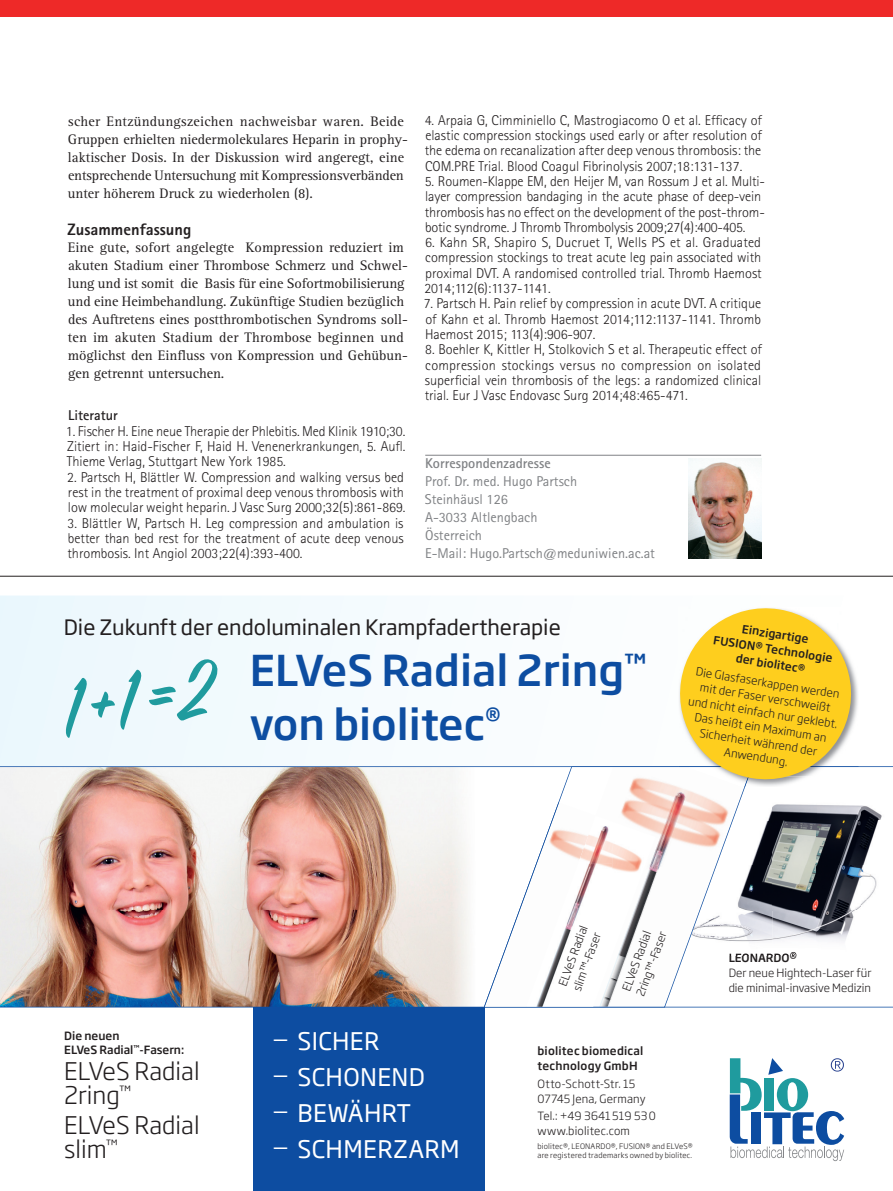
<style>
.page{position:relative;width:893px;height:1191px;background:#fff}
.page>*{position:absolute;margin:0;border:0;box-sizing:border-box;transform-origin:0 0}
.t1{font:90px "Sign Painter House Script";color:#1f9b9e}
.t2{font:500 42px/54px "Soho Gothic Pro";color:#0d4da1}
.t3{font:500 24.45px "Soho Gothic Pro";color:#0d4da1}
.t4{font:24px "Soho Gothic Pro";letter-spacing:.015em;color:#fff}
.t5{font:300 24px/24px "Soho Gothic Pro";color:#231f20}
.t6{font:21px "Soho Gothic Pro";color:#231f20}
._03_Sub_11{font:800 16.5px "Rotis Sans Serif Std";color:#231f20}
._05_Literatur_Copy{font:300 14.25px/15.3px "Rotis Sans Serif Std";color:#231f20;text-align:justify}
._03_Body{font:14.25px/18px "Rotis Serif Std";color:#231f20}
._07_Korrespondenzadr{font:14.25px "Rotis Sans Serif Std";color:#808285}
._07_Korrespondenzadr-2{font:700 14.25px "Rotis Sans Serif Std";color:#808285}
._05_Literatur_Head{font:700 14.25px "Rotis Sans Serif Std";color:#231f20}
.t7{font:300 11.25px/15px "Soho Gothic Pro";color:#231f20}
.t8{font:500 11.25px/15px "Soho Gothic Pro";letter-spacing:.015em;color:#231f20}
.t9{font:300 7.5px/9px "Soho Gothic Pro";letter-spacing:.025em;color:#231f20}
.s1{font-weight:500}
.s2{font-weight:300;font-size:27px}
</style>
<div class="page">
<div style="left:0;top:0;width:893px;height:17px;background:#ee2928"></div>
<hr style="left:425px;top:455px;width:336px;height:1px;background:#808285">
<img style="left:689px;top:459px;width:72px;height:99px">
<div style="left:0;top:595px;width:388px;height:171px;background:#f0f9fd"></div>
<img style="left:0;top:767px;width:476px;height:239px">
<hr style="left:0;top:766px;width:893px;height:1px;background:#0d4da1">
<hr style="left:0;top:1006px;width:893px;height:1px;background:#0d4da1">
<svg style="left:730px;top:1058px;width:114px;height:103px"></svg>
<img style="left:767px;top:804px;width:50px;height:17px">
<img style="left:817px;top:805px;width:65px;height:16px">
<img style="left:753px;top:821px;width:125px;height:44px">
<img style="left:753px;top:865px;width:124px;height:45px">
<img style="left:753px;top:910px;width:102px;height:45px">
<img style="left:753px;top:953px;width:36px;height:2px">
<svg style="left:790px;top:952px;width:6px;height:3px"></svg>
<svg style="left:484px;top:766px;width:269px;height:241px"></svg>
<div style="left:253px;top:1007px;width:232px;height:184px;background:#0d4da1"></div>
<img style="left:758px;top:785px;width:21px;height:1px">
<img style="left:678px;top:785px;width:75px;height:2px">
<svg style="left:674px;top:608px;width:183px;height:177px"></svg>
<img style="left:593px;top:863px;width:20px;height:143px">
<img style="left:612px;top:821px;width:44px;height:133px">
<img style="left:593px;top:815px;width:20px;height:48px">
<img style="left:484px;top:802px;width:109px;height:204px">
<hr style="left:0;top:576px;width:893px;height:1px;background:#231f20">
<p class="_03_Body" style="left:68px;top:113px;width:342px">scher Entzündungszeichen nachweisbar waren. Beide Gruppen erhielten niedermolekulares Heparin in prophy&shy;laktischer Dosis. In der Diskussion wird angeregt, eine entsprechende Untersuchung mit Kompressionsverbänden unter höherem Druck zu wiederholen (8).</p>
<p class="_03_Sub_11" style="left:68px;top:219px;width:125px">Zusammenfassung</p>
<p class="_03_Body" style="left:68px;top:239px;width:342px">Eine gute, sofort angelegte Kompression reduziert im akuten Stadium einer Thrombose Schmerz und Schwel&shy;lung und ist somit die Basis für eine Sofortmobilisierung und eine Heimbehandlung. Zukünftige Studien bezüglich des Auftretens eines postthrombotischen Syndroms soll&shy;ten im akuten Stadium der Thrombose beginnen und möglichst den Einfluss von Kompression und Gehübun&shy;gen getrennt untersuchen.</p>
<p class="_05_Literatur_Head" style="left:68px;top:406px;width:51px">Literatur</p>
<p class="_05_Literatur_Copy" style="left:66px;top:423px;width:341px">1. Fischer H. Eine neue Therapie der Phlebitis. Med Klinik 1910;30.<br>Zitiert in: Haid-Fischer F, Haid H. Venenerkrankungen, 5. Aufl.<br>Thieme Verlag, Stuttgart New York 1985.</p>
<p class="_05_Literatur_Copy" style="left:67px;top:469px;width:340px">2. Partsch H, Blättler W. Compression and walking versus bed rest in the treatment of proximal deep venous thrombosis with low molecular weight heparin. J Vasc Surg 2000;32(5):861-869.</p>
<p class="_05_Literatur_Copy" style="left:67px;top:515px;width:338px">3. Blättler W, Partsch H. Leg compression and ambulation is better than bed rest for the treatment of acute deep venous thrombosis. Int Angiol 2003;22(4):393-400.</p>
<p class="_05_Literatur_Copy" style="left:425px;top:112px;width:339px">4. Arpaia G, Cimminiello C, Mastrogiacomo O et al. Efficacy of elastic compression stockings used early or after resolution of the edema on recanalization after deep venous thrombosis: the COM.PRE Trial. Blood Coagul Fibrinolysis 2007;18:131-137.</p>
<p class="_05_Literatur_Copy" style="left:425px;top:173px;width:342px;text-align:left">5. Roumen-Klappe EM, den Heijer M, van Rossum J et al. Multi&shy;layer compression bandaging in the acute phase of deep-vein thrombosis has no effect on the development of the post-throm&shy;botic syndrome. J Thromb Thrombolysis 2009;27(4):400-405.</p>
<p class="_05_Literatur_Copy" style="left:424px;top:235px;width:339px">6. Kahn SR, Shapiro S, Ducruet T, Wells PS et al. Graduated compression stockings to treat acute leg pain associated with proximal DVT. A randomised controlled trial. Thromb Haemost 2014;112(6):1137-1141.</p>
<p class="_05_Literatur_Copy" style="left:424px;top:296px;width:339px">7. Partsch H. Pain relief by compression in acute DVT. A critique of Kahn et al. Thromb Haemost 2014;112:1137-1141. Thromb Haemost 2015; 113(4):906-907.</p>
<p class="_05_Literatur_Copy" style="left:425px;top:342px;width:339px">8. Boehler K, Kittler H, Stolkovich S et al. Therapeutic effect of compression stockings versus no compression on isolated superficial vein thrombosis of the legs: a randomized clinical trial. Eur J Vasc Endovasc Surg 2014;48:465-471.</p>
<p class="_07_Korrespondenzadr-2" style="left:425px;top:454px;width:127px">Korrespondenzadresse</p>
<p class="_07_Korrespondenzadr" style="left:425px;top:473px;width:153px">Prof. Dr. med. Hugo Partsch</p>
<p class="_07_Korrespondenzadr" style="left:425px;top:491px;width:85px">Steinhäusl 126</p>
<p class="_07_Korrespondenzadr" style="left:425px;top:509px;width:114px">A-3033 Altlengbach</p>
<p class="_07_Korrespondenzadr" style="left:425px;top:527px;width:58px">Österreich</p>
<p class="_07_Korrespondenzadr" style="left:425px;top:545px;width:231px">E-Mail: Hugo.Partsch@meduniwien.ac.at</p>
<p class="t6" style="left:64px;top:611px;width:498px">Die Zukunft der endoluminalen Krampfadertherapie</p>
<p class="t1" style="left:54px;top:654px;width:154px;rotate:-9deg">1+1=2</p>
<p class="t2" style="left:250px;top:641px;width:399px">ELVeS Radial 2ring<sup>™ </sup>von biolitec</p>
<p class="t3" style="left:485px;top:698px;width:18px">®</p>
<p class="t8" style="left:717px;top:616px;width:122px;text-align:center;rotate:9deg">Einzigartige<br>FUSION® Technologie der biolitec®</p>
<p class="t7" style="left:694px;top:663px;width:156px;text-align:center;rotate:9deg">Die Glasfaserkappen w erden mit der Faser verschw eißt und nicht einfach nur geklebt.<br>Das heißt ein Maximum an<br>Sicherheit w ährend der<br>Anw endung.</p>
<p class="t7" style="left:555px;top:982px;width:65px;rotate:-70deg">ELVeS Radial slim™-Faser</p>
<p class="t7" style="left:618px;top:987px;width:69px;rotate:-70deg">ELVeS Radial<br>2ring™-Faser</p>
<p class="t7" style="left:729px;top:949px;width:144px"><span class="s1">LEONARDO®<br></span>Der neue Hightech- Laser für die minimal- invasive Medizin</p>
<p class="t8" style="left:64px;top:1028px;width:122px;line-height:13.5px">Die neuen<br>ELVeS Radial<sup>™</sup>- Fasern:</p>
<p class="t5" style="left:64px;top:1057px;width:137px">ELVeS Radial<br>2ring<sup>™</sup></p>
<p class="t5" style="left:64px;top:1111px;width:137px">ELVeS Radial slim<sup>™</sup></p>
<p class="t4" style="left:272px;top:1022px;width:109px"><span class="s2">—</span> SICHER</p>
<p class="t4" style="left:272px;top:1058px;width:154px"><span class="s2">—</span> SCHONEND</p>
<p class="t4" style="left:272px;top:1094px;width:141px"><span class="s2">—</span> BEWÄHRT</p>
<p class="t4" style="left:272px;top:1130px;width:189px"><span class="s2">—</span> SCHMERZARM</p>
<p class="t8" style="left:537px;top:1043px;width:107px">biolitec biomedical technology GmbH</p>
<p class="t7" style="left:537px;top:1075px;width:110px">Otto-Schott-Str. 15<br>07745 Jena, Germany</p>
<p class="t7" style="left:537px;top:1107px;width:120px">Tel.: +49 3641 519 53 0 www.biolitec.com</p>
<p class="t9" style="left:537px;top:1141px;width:157px">biolitec®, LEONARDO®, FUSION® and ELVeS® are registered trademarks owned by biolitec.</p>
</div>
